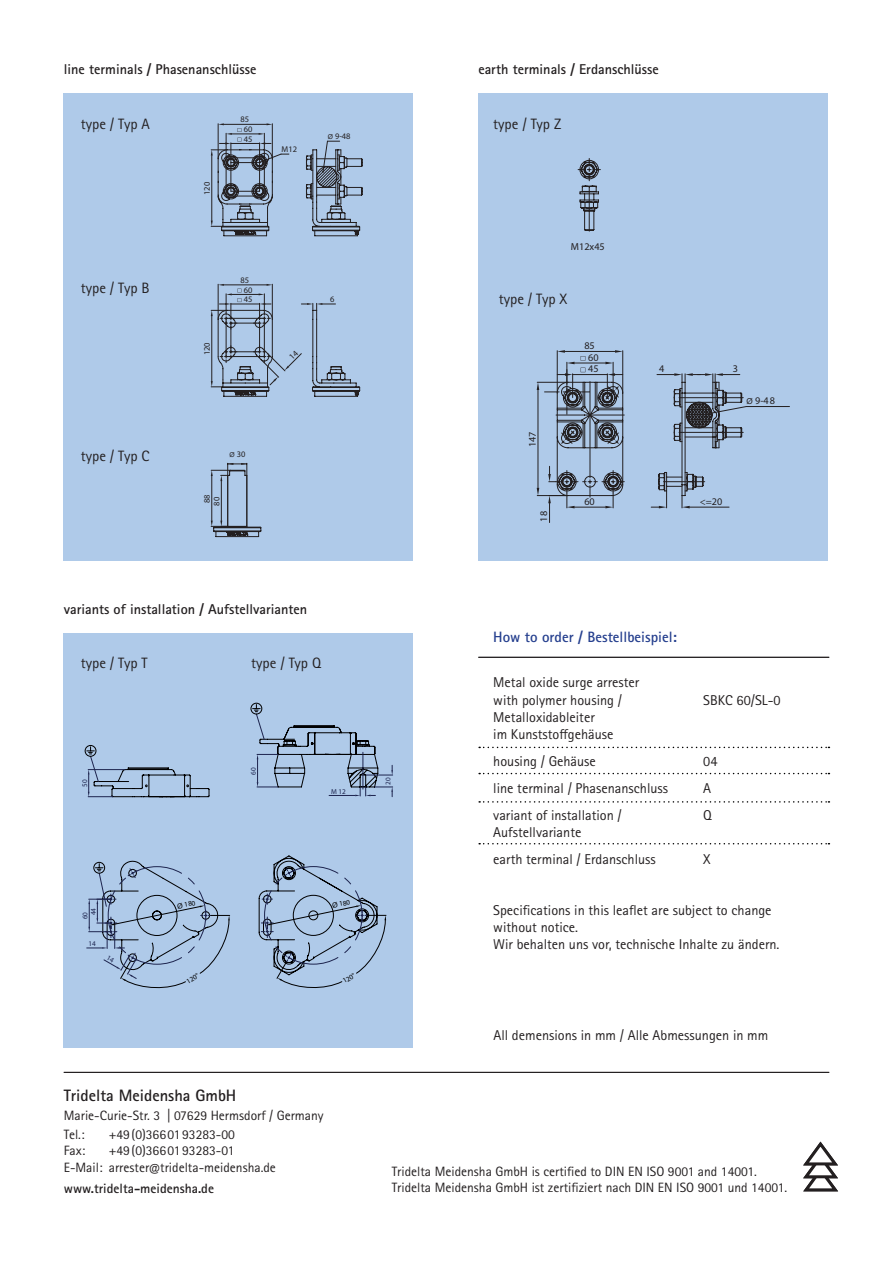
<style>
.page{position:relative;width:893px;height:1263px;background:#fff}
.page>*{position:absolute;margin:0;border:0;box-sizing:border-box;transform-origin:0 0}
.t1{font:700 16.5px "Rotis Sans Serif Pro Grk";color:#231f20}
.t2{font:15px "Rotis Sans Serif Pro Grk";color:#231f20}
.t3{font:700 15px "Rotis Sans Serif Pro Grk";color:#253f8e}
.t4{font:14.25px/17.1px "Rotis Sans Serif Pro Grk";color:#231f20}
.t5{font:700 14.25px "Rotis Sans Serif Pro Grk";color:#231f20}
.t6{font:13.5px/19.5px "Rotis Sans Serif Pro Grk";color:#231f20}
.t7{font:700 13.5px "Rotis Sans Serif Pro Grk";color:#231f20}
.t8{font:10.2px/11.6px "Myriad Pro";color:#231f20}
.t9{font:8.4px/9.6px "Myriad Pro";color:#231f20}
.t10{font:7.2px "Myriad Pro";color:#000001}
.t11{font:7.2px "Myriad Pro";color:#1d244e}
.s1{font-family:"Arial";font-size:6.75px}
.s2{font-family:"Arial";font-size:8.1px}
.s3{font-family:"Arial"}
</style>
<div class="page">
<div style="left:64px;top:634px;width:349px;height:414px;background:#afcae9"></div>
<svg style="left:85px;top:745px;width:124px;height:52px"></svg>
<svg style="left:251px;top:703px;width:142px;height:94px"></svg>
<svg style="left:259px;top:855px;width:127px;height:133px"></svg>
<div style="left:478px;top:94px;width:350px;height:467px;background:#afcae9"></div>
<div style="left:64px;top:94px;width:349px;height:467px;background:#afcae9"></div>
<svg style="left:211px;top:123px;width:152px;height:113px"></svg>
<svg style="left:211px;top:463px;width:50px;height:74px"></svg>
<svg style="left:578px;top:158px;width:22px;height:73px"></svg>
<svg style="left:537px;top:350px;width:88px;height:172px"></svg>
<hr style="left:746px;top:406px;width:43px;height:1px;background:#231f20">
<svg style="left:651px;top:373px;width:95px;height:135px"></svg>
<hr style="left:478px;top:657px;width:351px;height:1px;background:#231f20">
<hr style="left:64px;top:1072px;width:765px;height:1px;background:#231f20">
<svg style="left:479px;top:747px;width:350px;height:1px"></svg>
<svg style="left:479px;top:773px;width:350px;height:1px"></svg>
<svg style="left:479px;top:801px;width:350px;height:2px"></svg>
<svg style="left:479px;top:843px;width:350px;height:1px"></svg>
<svg style="left:803px;top:1141px;width:35px;height:51px"></svg>
<svg style="left:87px;top:860px;width:143px;height:129px"></svg>
<svg style="left:211px;top:284px;width:149px;height:113px"></svg>
<p class="t5" style="left:64px;top:60px;width:194px">line terminals / Phasenanschlüsse</p>
<p class="t5" style="left:478px;top:60px;width:182px">earth terminals / Erdanschlüsse</p>
<p class="t2" style="left:81px;top:115px;width:71px">type / Typ A</p>
<p class="t9" style="left:241px;top:115px;width:10px">85</p>
<p class="t9" style="left:244px;top:124px;width:10px">60</p>
<p class="t9" style="left:244px;top:134px;width:10px">45</p>
<p class="t9" style="left:328px;top:131px;width:24px"><span class="s1">Ø</span> 9-48</p>
<p class="t2" style="left:493px;top:115px;width:69px">type / Typ Z</p>
<p class="t9" style="left:282px;top:144px;width:17px">M12</p>
<p class="t9" style="left:202px;top:195px;width:14px;rotate:-90deg">120</p>
<p class="t8" style="left:571px;top:240px;width:35px">M12x45</p>
<p class="t2" style="left:81px;top:279px;width:70px">type / Typ B</p>
<p class="t9" style="left:241px;top:275px;width:10px">85</p>
<p class="t9" style="left:244px;top:285px;width:10px">60<br>45</p>
<p class="t9" style="left:330px;top:294px;width:6px">6</p>
<p class="t2" style="left:499px;top:290px;width:70px">type / Typ X</p>
<p class="t9" style="left:202px;top:355px;width:14px;rotate:-90deg">120</p>
<p class="t8" style="left:584px;top:340px;width:12px">85</p>
<p class="t8" style="left:588px;top:351px;width:12px">60<br>45</p>
<p class="t8" style="left:659px;top:363px;width:7px">4</p>
<p class="t8" style="left:733px;top:363px;width:7px">3</p>
<p class="t8" style="left:747px;top:395px;width:30px"><span class="s2">Ø</span> 9-48</p>
<p class="t8" style="left:526px;top:447px;width:17px;rotate:-90deg">147</p>
<p class="t2" style="left:81px;top:447px;width:70px">type / Typ C</p>
<p class="t9" style="left:230px;top:449px;width:17px"><span class="s1">Ø</span> 30</p>
<p class="t9" style="left:202px;top:505px;width:13px;text-align:center;rotate:-90deg">88<br>80</p>
<p class="t8" style="left:584px;top:495px;width:12px">60</p>
<p class="t8" style="left:700px;top:495px;width:24px">&lt;=20</p>
<p class="t8" style="left:538px;top:522px;width:12px;rotate:-90deg">18</p>
<p class="t5" style="left:64px;top:600px;width:245px">variants of installation / Aufstellvarianten</p>
<p class="t2" style="left:81px;top:654px;width:68px">type / Typ T</p>
<p class="t2" style="left:251px;top:654px;width:71px">type / Typ Q</p>
<p class="t11" style="left:80px;top:787px;width:9px;rotate:-90deg">50</p>
<p class="t11" style="left:249px;top:775px;width:9px;rotate:-90deg">60</p>
<p class="t11" style="left:331px;top:787px;width:16px">M 12</p>
<p class="t11" style="left:89px;top:915px;width:9px;rotate:-90deg">44</p>
<p class="t11" style="left:81px;top:919px;width:9px;rotate:-90deg">60</p>
<p class="t11" style="left:88px;top:939px;width:9px">14</p>
<p class="t10" style="left:176px;top:902px;width:20px;rotate:-12deg"><span class="s3">Ø</span> 180</p>
<p class="t10" style="left:185px;top:977px;width:15px;rotate:-30deg">120°</p>
<p class="t10" style="left:331px;top:901px;width:20px;rotate:-12deg"><span class="s3">Ø</span> 180</p>
<p class="t10" style="left:341px;top:977px;width:15px;rotate:-30deg">120°</p>
<p class="t1" style="left:64px;top:1085px;width:174px">Tridelta Meidensha GmbH</p>
<p class="t6" style="left:64px;top:1105px;width:261px">Marie-Curie-Str. 3 | 07629 Hermsdorf / Germany<br>Tel.:</p>
<p class="t6" style="left:109px;top:1125px;width:128px">+49(0)3660193283-00</p>
<p class="t6" style="left:64px;top:1143px;width:214px;line-height:16.5px;text-align:center">+49(0)3660193283-01<br>E-Mail: arrester@tridelta-meidensha.de</p>
<p class="t7" style="left:64px;top:1180px;width:152px">www.tridelta-meidensha.de</p>
<p class="t6" style="left:64px;top:1141px;width:23px">Fax:</p>
<p class="t11" style="left:384px;top:785px;width:9px;rotate:-90deg">20</p>
<p class="t3" style="left:493px;top:628px;width:185px">How to order / Bestellbeispiel:</p>
<p class="t4" style="left:493px;top:674px;width:148px">Metal oxide surge arrester with polymer housing /</p>
<p class="t4" style="left:703px;top:691px;width:79px">SBKC 60/SL-0</p>
<p class="t4" style="left:493px;top:708px;width:122px">Metalloxidableiter<br>im Kunststoffgehäuse</p>
<p class="t4" style="left:493px;top:752px;width:104px">housing / Gehäuse</p>
<p class="t4" style="left:703px;top:752px;width:16px">04</p>
<p class="t4" style="left:493px;top:779px;width:176px">line terminal / Phasenanschluss</p>
<p class="t4" style="left:703px;top:779px;width:9px">A</p>
<p class="t4" style="left:493px;top:806px;width:130px">variant of installation /</p>
<p class="t4" style="left:703px;top:806px;width:10px">Q</p>
<p class="t4" style="left:493px;top:819px;width:164px;line-height:27px">Aufstellvariante<br>earth terminal / Erdanschluss</p>
<p class="t4" style="left:703px;top:850px;width:9px">X</p>
<p class="t4" style="left:493px;top:902px;width:288px">Specifications in this leaflet are subject to change without notice.<br>Wir behalten uns vor, technische Inhalte zu ändern.</p>
<p class="t4" style="left:493px;top:1026px;width:276px">All demensions in mm / Alle Abmessungen in mm</p>
<p class="t6" style="left:392px;top:1163px;width:397px;line-height:16.2px">Tridelta Meidensha GmbH is certified to DIN EN ISO 9001 and 14001.<br>Tridelta Meidensha GmbH ist zertifiziert nach DIN EN ISO 9001 und 14001.</p>
</div>
